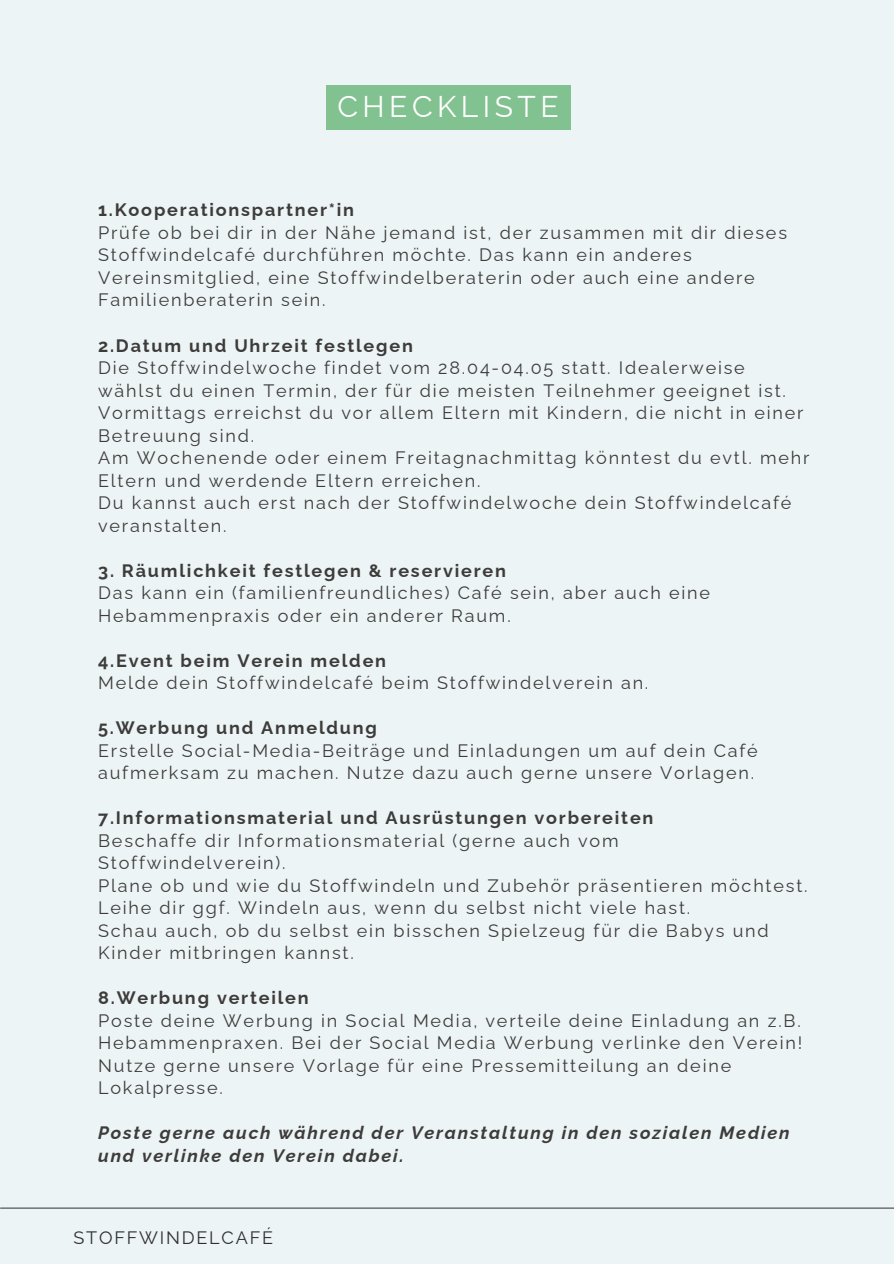
<style>
.page{position:relative;width:894px;height:1264px;background:#fff}
.page>*{position:absolute;margin:0;border:0;box-sizing:border-box;transform-origin:0 0}
.t1{font:30px "Raleway";letter-spacing:.15em;color:#fff}
.t2{font:18px/22.5px "Raleway";letter-spacing:.1em;color:#3d3c3b}
.t3{font:700 18px "Raleway";letter-spacing:.1em;color:#3d3c3b}
.t4{font:italic 700 18px/22.5px "Raleway";letter-spacing:.1em;color:#3d3c3b}
.t5{font:18px "Raleway";letter-spacing:.1em;color:#303030}
</style>
<div class="page">
<div style="left:0;top:0;width:893px;height:1263px;background:#edf4f5"></div>
<div style="left:325px;top:85px;width:245px;height:44px;background:#82c290"></div>
<hr style="left:1px;top:1207px;width:892px;height:1px;background:#444">
<h1 class="t1" style="left:337px;top:88px;width:223px">CHECKLISTE</h1>
<p class="t3" style="left:98px;top:199px;width:257px">1.Kooperationspartner*in</p>
<p class="t2" style="left:98px;top:221px;width:690px">Prüfe ob bei dir in der Nähe jemand ist, der zusammen mit dir dieses Stoffwindelcafé durchführen möchte. Das kann ein anderes Vereinsmitglied, eine Stoffwindelberaterin oder auch eine andere Familienberaterin sein.</p>
<p class="t3" style="left:98px;top:334px;width:316px">2.Datum und Uhrzeit festlegen</p>
<p class="t2" style="left:98px;top:356px;width:706px">Die Stoffwindelwoche findet vom 28.04-04.05 statt. Idealerweise wählst du einen Termin, der für die meisten Teilnehmer geeignet ist.<br>Vormittags erreichst du vor allem Eltern mit Kindern, die nicht in einer Betreuung sind.</p>
<p class="t2" style="left:98px;top:446px;width:712px">Am Wochenende oder einem Freitagnachmittag könntest du evtl. mehr<br>Eltern und werdende Eltern erreichen.</p>
<p class="t2" style="left:98px;top:491px;width:694px">Du kannst auch erst nach der Stoffwindelwoche dein Stoffwindelcafé veranstalten.</p>
<p class="t3" style="left:98px;top:559px;width:409px">3. Räumlichkeit festlegen &amp; reservieren</p>
<p class="t2" style="left:98px;top:581px;width:613px">Das kann ein (familienfreundliches) Café sein, aber auch eine<br>Hebammenpraxis oder ein anderer Raum.</p>
<p class="t3" style="left:98px;top:649px;width:289px">4.Event beim Verein melden</p>
<p class="t2" style="left:98px;top:671px;width:551px">Melde dein Stoffwindelcafé beim Stoffwindelverein an.</p>
<p class="t3" style="left:98px;top:717px;width:280px">5.Werbung und Anmeldung</p>
<p class="t2" style="left:98px;top:739px;width:661px">Erstelle Social-Media-Beiträge und Einladungen um auf dein Café aufmerksam zu machen. Nutze dazu auch gerne unsere Vorlagen.</p>
<p class="t3" style="left:98px;top:807px;width:556px">7.Informationsmaterial und Ausrüstungen vorbereiten</p>
<p class="t2" style="left:98px;top:829px;width:522px">Beschaffe dir Informationsmaterial (gerne auch vom<br>Stoffwindelverein).</p>
<p class="t2" style="left:98px;top:874px;width:710px">Plane ob und wie du Stoffwindeln und Zubehör präsentieren möchtest.<br>Leihe dir ggf. Windeln aus, wenn du selbst nicht viele hast.</p>
<p class="t2" style="left:98px;top:919px;width:671px">Schau auch, ob du selbst ein bisschen Spielzeug für die Babys und<br>Kinder mitbringen kannst.</p>
<p class="t3" style="left:98px;top:987px;width:212px">8.Werbung verteilen</p>
<p class="t2" style="left:98px;top:1009px;width:705px">Poste deine Werbung in Social Media, verteile deine Einladung an z.B.<br>Hebammenpraxen. Bei der Social Media Werbung verlinke den Verein!<br>Nutze gerne unsere Vorlage für eine Pressemitteilung an deine Lokalpresse.</p>
<h3 class="t4" style="left:98px;top:1121px;width:692px">Poste gerne auch während der Veranstaltung in den sozialen Medien und verlinke den Verein dabei.</h3>
<p class="t5" style="left:74px;top:1226px;width:201px">STOFFWINDELCAFÉ</p>
</div>
